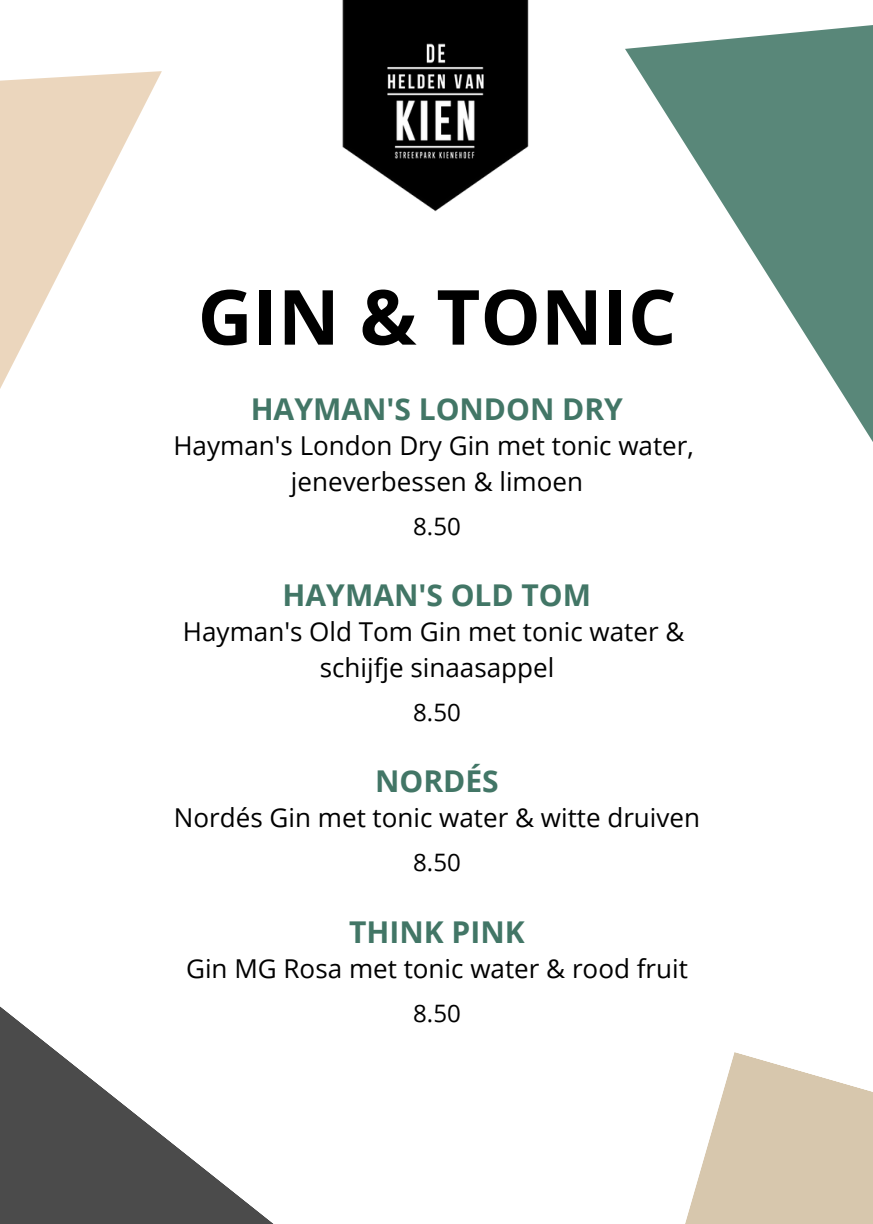
<style>
.page{position:relative;width:873px;height:1224px;background:#fff}
.page>*{position:absolute;margin:0;border:0;box-sizing:border-box;transform-origin:0 0}
.t1{font:700 76px "Open Sans";color:#000}
.t2{font:700 30px "Open Sans";color:#427666}
.t3{font:26px/36px "Open Sans";color:#000;text-align:center}
.t4{font:24px "Open Sans";color:#000}
</style>
<div class="page">
<svg style="left:625px;top:25px;width:248px;height:417px"></svg>
<svg style="left:0;top:71px;width:162px;height:318px"></svg>
<svg style="left:0;top:1006px;width:274px;height:218px"></svg>
<img style="left:342px;top:0;width:187px;height:212px">
<svg style="left:685px;top:1052px;width:188px;height:172px;fill:#d7c7ad"></svg>
<h1 class="t1" style="left:198px;top:263px;width:480px">GIN &amp; TONIC</h1>
<p class="t2" style="left:251px;top:388px;width:374px">HAYMAN'S LONDON DRY</p>
<p class="t3" style="left:173px;top:427px;width:522px">Hayman's London Dry Gin met tonic water, jeneverbessen &amp; limoen</p>
<p class="t4" style="left:413px;top:509px;width:49px">8.50</p>
<p class="t2" style="left:283px;top:574px;width:310px">HAYMAN'S OLD TOM</p>
<p class="t3" style="left:183px;top:613px;width:503px">Hayman's Old Tom Gin met tonic water &amp; schijfje sinaasappel</p>
<p class="t4" style="left:413px;top:695px;width:49px">8.50</p>
<p class="t2" style="left:375px;top:760px;width:125px">NORDÉS</p>
<p class="t3" style="left:174px;top:799px;width:528px">Nordés Gin met tonic water &amp; witte druiven</p>
<p class="t4" style="left:413px;top:846px;width:49px">8.50</p>
<p class="t2" style="left:349px;top:911px;width:177px">THINK PINK</p>
<p class="t3" style="left:186px;top:950px;width:503px">Gin MG Rosa met tonic water &amp; rood fruit</p>
<p class="t4" style="left:413px;top:997px;width:49px">8.50</p>
</div>
